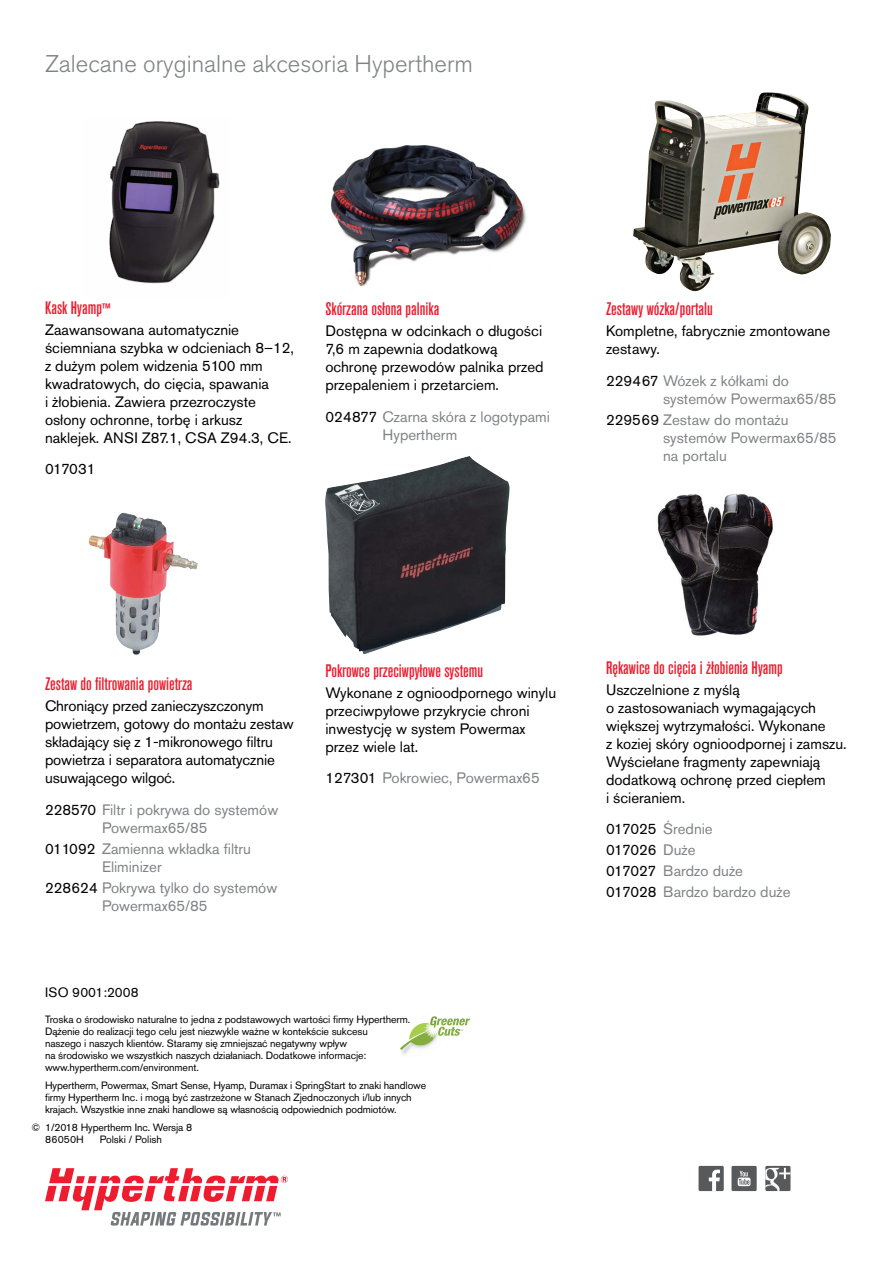
<style>
.page{position:relative;width:893px;height:1263px;background:#fff}
.page>*{position:absolute;margin:0;border:0;box-sizing:border-box;transform-origin:0 0}
.t1{font:300 24px "Akzidenz Grotesk Pro";color:#808285}
.t2{font:500 condensed 18px "Akzidenz Grotesk Pro";color:#ed1c2e}
.t3{font:15px/18px "Akzidenz Grotesk Pro";color:#000}
.t4{font:15px/18px "Akzidenz Grotesk Pro";color:#808285}
.t5{font:13.5px "Akzidenz Grotesk Pro";letter-spacing:.01em;color:#000}
.t6{font:10.5px/12px "Akzidenz Grotesk Pro";letter-spacing:-.01em;color:#000}
.s1{font-size:15px}
.s2{color:#000}
</style>
<div class="page">
<img style="left:633px;top:93px;width:198px;height:198px">
<img style="left:109px;top:121px;width:111px;height:163px">
<img style="left:88px;top:512px;width:110px;height:143px">
<img style="left:330px;top:145px;width:197px;height:142px">
<img style="left:325px;top:456px;width:185px;height:198px">
<img style="left:657px;top:493px;width:116px;height:143px">
<img style="left:401px;top:1050px;width:8px;height:5px">
<svg style="left:400px;top:1016px;width:70px;height:34px"></svg>
<div style="left:699px;top:1166px;width:25px;height:25px;background:#58595b"></div>
<svg style="left:709px;top:1169px;width:11px;height:22px"></svg>
<div style="left:731px;top:1166px;width:26px;height:25px;background:#58595b"></div>
<svg style="left:738px;top:1171px;width:12px;height:15px"></svg>
<svg style="left:765px;top:1166px;width:25px;height:25px"></svg>
<svg style="left:765px;top:1168px;width:25px;height:23px"></svg>
<svg style="left:45px;top:1168px;width:243px;height:57px"></svg>
<h1 class="t1" style="left:45px;top:48px;width:430px">Zalecane oryginalne akcesoria Hypertherm</h1>
<p class="t2" style="left:45px;top:296px;width:67px">Kask Hyamp<span class="s1">™</span></p>
<p class="t3" style="left:45px;top:320px;width:250px">Zaawansowana automatycznie ściemniana szybka w odcieniach 8–12, z dużym polem widzenia 5100 mm kwadratowych, do cięcia, spawania<br>i żłobienia. Zawiera przezroczyste osłony ochronne, torbę i arkusz naklejek. ANSI Z87.1, CSA Z94.3, CE.</p>
<p class="t3" style="left:45px;top:460px;width:52px">017031</p>
<p class="t2" style="left:326px;top:297px;width:115px">Skórzana osłona palnika</p>
<p class="t3" style="left:326px;top:322px;width:220px">Dostępna w odcinkach o długości<br>7,6 m zapewnia dodatkową ochronę przewodów palnika przed przepaleniem i przetarciem.</p>
<p class="t4" style="left:382px;top:407px;width:169px;text-indent:-57px"><span class="s2">024877</span> Czarna skóra z logotypami<br>Hypertherm</p>
<p class="t2" style="left:606px;top:297px;width:108px">Zestawy wózka/portalu</p>
<p class="t3" style="left:606px;top:322px;width:226px">Kompletne, fabrycznie zmontowane zestawy.</p>
<p class="t4" style="left:663px;top:371px;width:175px;text-indent:-57px"><span class="s2">229467</span> Wózek z kółkami do systemów Powermax65/85</p>
<p class="t4" style="left:663px;top:410px;width:175px;text-indent:-57px"><span class="s2">229569</span> Zestaw do montażu systemów Powermax65/85 na portalu</p>
<p class="t2" style="left:45px;top:672px;width:149px">Zestaw do filtrowania powietrza</p>
<p class="t3" style="left:45px;top:697px;width:250px">Chroniący przed zanieczyszczonym powietrzem, gotowy do montażu zestaw składający się z 1-mikronowego filtru powietrza i separatora automatycznie usuwającego wilgoć.</p>
<p class="t4" style="left:102px;top:800px;width:178px;text-indent:-57px"><span class="s2">228570</span> Filtr i pokrywa do systemów<br>Powermax65/85</p>
<p class="t4" style="left:102px;top:839px;width:151px;text-indent:-57px"><span class="s2">011092</span> Zamienna wkładka filtru<br>Eliminizer</p>
<p class="t4" style="left:102px;top:878px;width:177px;text-indent:-57px"><span class="s2">228624</span> Pokrywa tylko do systemów<br>Powermax65/85</p>
<p class="t2" style="left:326px;top:659px;width:159px">Pokrowce przeciwpyłowe systemu</p>
<p class="t3" style="left:326px;top:683px;width:232px">Wykonane z ognioodpornego winylu przeciwpyłowe przykrycie chroni inwestycję w system Powermax przez wiele lat.</p>
<p class="t4" style="left:326px;top:769px;width:216px"><span class="s2">127301</span> Pokrowiec, Powermax65</p>
<p class="t5" style="left:45px;top:983px;width:95px">ISO 9001:2008</p>
<p class="t6" style="left:45px;top:1013px;width:367px">Troska o środowisko naturalne to jedna z podstawowych wartości firmy Hypertherm.<br>Dążenie do realizacji tego celu jest niezwykle ważne w kontekście sukcesu<br>naszego i naszych klientów. Staramy się zmniejszać negatywny wpływ<br>na środowisko we wszystkich naszych działaniach. Dodatkowe informacje: www.hypertherm.com/environment.</p>
<p class="t6" style="left:45px;top:1079px;width:383px">Hypertherm, Powermax, Smart Sense, Hyamp, Duramax i SpringStart to znaki handlowe firmy Hypertherm Inc. i mogą być zastrzeżone w Stanach Zjednoczonych i/lub innych krajach. Wszystkie inne znaki handlowe są własnością odpowiednich podmiotów.</p>
<p class="t6" style="left:45px;top:1122px;width:149px;text-indent:-14px">© 1/2018 Hypertherm Inc. Wersja 8<br>86050H</p>
<p class="t6" style="left:100px;top:1134px;width:64px">Polski / Polish</p>
<p class="t2" style="left:606px;top:656px;width:178px">Rękawice do cięcia i żłobienia Hyamp</p>
<p class="t3" style="left:606px;top:680px;width:242px">Uszczelnione z myślą<br>o zastosowaniach wymagających większej wytrzymałości. Wykonane<br>z koziej skóry ognioodpornej i zamszu.<br>Wyściełane fragmenty zapewniają dodatkową ochronę przed ciepłem<br>i ścieraniem.</p>
<p class="t4" style="left:606px;top:818px;width:186px;line-height:21px"><span class="s2">017025</span> Średnie<br><span class="s2">017026</span> Duże<br><span class="s2">017027</span> Bardzo duże<br><span class="s2">017028</span> Bardzo bardzo duże</p>
</div>
